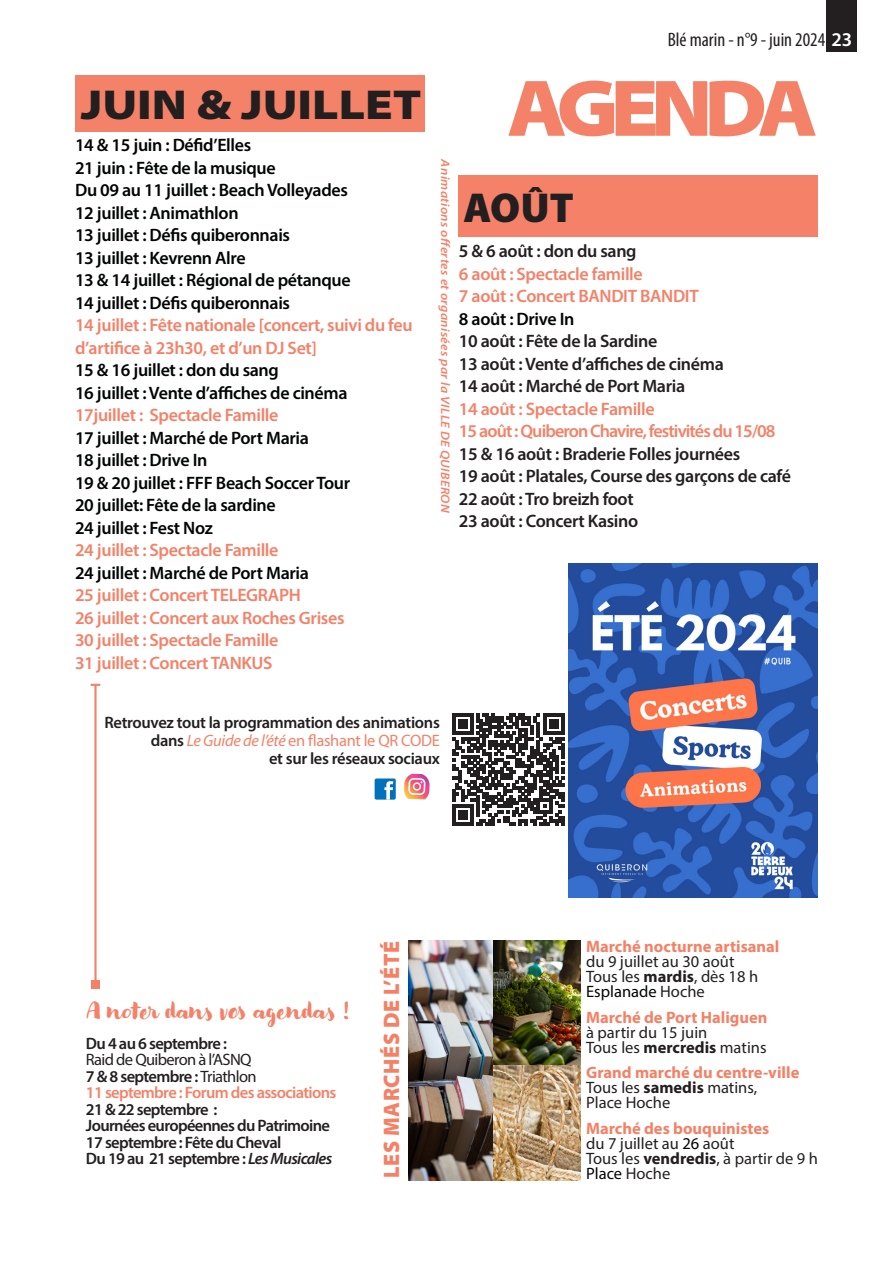
<style>
.page{position:relative;width:893px;height:1263px;background:#fff}
.page>*{position:absolute;margin:0;border:0;box-sizing:border-box;transform-origin:0 0}
.t1{font:900 semi-expanded 81px "Myriad Pro";letter-spacing:-.1em;color:#f48268}
.t2{font:900 semi-expanded 42px "Myriad Pro";color:#231f20;scale:1.1 1}
.t3{font:900 semi-condensed 42px "Myriad Pro";color:#231f20;scale:1.09 1}
.t4{font:900 semi-expanded 22.5px "Myriad Pro";letter-spacing:.03em;color:#f48166;scale:.89 1}
.t5{font:21px "Modern Love";color:#f48168}
.t6{font:condensed 19.5px "Myriad Pro";color:#231f20}
.t7{font:600 18px "Myriad Pro";letter-spacing:-.02em;color:#030505}
.t8{font:600 18px/22.5px "Myriad Pro";letter-spacing:-.02em;color:#f48168}
.t9{font:600 18px "Myriad Pro";letter-spacing:-.02em;color:#231f20}
.t10{font:600 18px "Myriad Pro";letter-spacing:-.05em;color:#f48168}
.t11{font:16.5px "Myriad Pro";color:#231f20}
.t12{font:600 16.5px "Myriad Pro";letter-spacing:-.04em;color:#231f20}
.t13{font:700 16.5px "Myriad Pro";color:#f48166}
.t14{font:600 16.5px "Myriad Pro";letter-spacing:-.02em;color:#231f20}
.t15{font:16.5px "Myriad Pro";letter-spacing:-.02em;color:#f48168}
.t16{font:600 16.5px "Myriad Pro";letter-spacing:-.04em;color:#f48168}
.t17{font:16.5px "Myriad Pro";color:#030505}
.t18{font:16.5px "Myriad Pro";letter-spacing:-.04em;color:#231f20}
.t19{font:italic 600 12.45px "Myriad Pro";letter-spacing:.02em;color:#f48168;scale:1.09 1}
.s1{font-weight:600;font-stretch:normal;color:#fff}
.s2{font-weight:600;color:#231f20}
.s3{font-style:italic}
.s4{font-weight:400}
.s5{font-weight:700}
.s6{color:#231f20}
.s7{color:#030505}
</style>
<div class="page">
<div style="left:827px;top:0;width:30px;height:52px;background:#231f20"></div>
<div style="left:75px;top:75px;width:350px;height:57px;background:#f48268"></div>
<div style="left:459px;top:175px;width:359px;height:62px;background:#f48168"></div>
<img style="left:409px;top:941px;width:171px;height:239px">
<div style="left:375px;top:778px;width:21px;height:22px;background:#0072bc;border-radius:2px"></div>
<svg style="left:384px;top:781px;width:9px;height:19px"></svg>
<svg style="left:404px;top:774px;width:26px;height:25px"></svg>
<svg style="left:452px;top:713px;width:112px;height:112px"></svg>
<hr style="left:94px;top:685px;width:3px;height:299px;background:#f48166">
<div style="left:91px;top:980px;width:9px;height:9px;background:#f48166"></div>
<svg style="left:91px;top:684px;width:9px;height:2px"></svg>
<img style="left:569px;top:563px;width:249px;height:335px">
<p class="t6" style="left:668px;top:28px;width:186px">Blé marin - n°9 - juin 2024 <span class="s1">23</span></p>
<p class="t2" style="left:81px;top:76px;width:311px">JUIN &amp; JUILLET</p>
<p class="t1" style="left:507px;top:54px;width:312px">AGENDA</p>
<p class="t7" style="left:75px;top:156px;width:202px">21 juin : Fête de la musique</p>
<p class="t7" style="left:75px;top:179px;width:274px">Du 09 au 11 juillet : Beach Volleyades</p>
<p class="t7" style="left:75px;top:201px;width:165px">12 juillet : Animathlon</p>
<p class="t7" style="left:75px;top:224px;width:217px">13 juillet : Défis quiberonnais</p>
<p class="t7" style="left:75px;top:246px;width:172px">13 juillet : Kevrenn Alre</p>
<p class="t7" style="left:75px;top:269px;width:277px">13 &amp; 14 juillet : Régional de pétanque</p>
<p class="t7" style="left:75px;top:291px;width:217px">14 juillet : Défis quiberonnais</p>
<p class="t8" style="left:75px;top:313px;width:339px">14 juillet : Fête nationale [concert, suivi du feu d’artifice à 23h30, et d’un DJ Set]</p>
<p class="t7" style="left:75px;top:359px;width:205px">15 &amp; 16 juillet : don du sang</p>
<p class="t7" style="left:75px;top:381px;width:274px">16 juillet : Vente d’affiches de cinéma</p>
<p class="t8" style="left:75px;top:403px;width:205px">17juillet : Spectacle Famille</p>
<p class="t7" style="left:75px;top:426px;width:235px">17 juillet : Marché de Port Maria</p>
<p class="t7" style="left:75px;top:449px;width:134px">18 juillet : Drive In</p>
<p class="t7" style="left:75px;top:471px;width:277px">19 &amp; 20 juillet : FFF Beach Soccer Tour</p>
<p class="t7" style="left:75px;top:494px;width:202px">20 juillet: Fête de la sardine</p>
<p class="t7" style="left:75px;top:516px;width:139px">24 juillet : Fest Noz</p>
<p class="t8" style="left:75px;top:538px;width:205px">24 juillet : Spectacle Famille</p>
<p class="t7" style="left:75px;top:561px;width:235px">24 juillet : Marché de Port Maria</p>
<p class="t8" style="left:75px;top:583px;width:227px">25 juillet : Concert TELEGRAPH</p>
<p class="t8" style="left:75px;top:606px;width:271px">26 juillet : Concert aux Roches Grises</p>
<p class="t8" style="left:75px;top:628px;width:205px">30 juillet : Spectacle Famille</p>
<p class="t8" style="left:75px;top:651px;width:199px">31 juillet : Concert TANKUS</p>
<p class="t7" style="left:75px;top:134px;width:178px">14 &amp; 15 juin : Défid’Elles</p>
<p class="t19" style="left:453px;top:159px;width:326px;rotate:90deg">Animations offertes et organisées par la VILLE DE QUIBERON</p>
<p class="t3" style="left:463px;top:180px;width:103px">AOÛT</p>
<p class="t9" style="left:459px;top:240px;width:179px">5 &amp; 6 août : don du sang</p>
<p class="t8" style="left:459px;top:262px;width:185px">6 août : Spectacle famille</p>
<p class="t8" style="left:459px;top:284px;width:241px">7 août : Concert BANDIT BANDIT</p>
<p class="t7" style="left:459px;top:307px;width:117px">8 août : Drive In</p>
<p class="t9" style="left:459px;top:330px;width:200px">10 août : Fête de la Sardine</p>
<p class="t9" style="left:459px;top:352px;width:266px">13 août : Vente d’affiches de cinéma</p>
<p class="t9" style="left:459px;top:375px;width:228px">14 août : Marché de Port Maria</p>
<p class="t8" style="left:459px;top:397px;width:197px">14 août : Spectacle Famille</p>
<p class="t10" style="left:459px;top:420px;width:318px">15 août : Quiberon Chavire, festivités du 15/08</p>
<p class="t9" style="left:459px;top:442px;width:283px">15 &amp; 16 août : Braderie Folles journées</p>
<p class="t9" style="left:459px;top:465px;width:334px">19 août : Platales, Course des garçons de café</p>
<p class="t9" style="left:459px;top:487px;width:176px">22 août : Tro breizh foot</p>
<p class="t9" style="left:459px;top:510px;width:181px">23 août : Concert Kasino</p>
<p class="t14" style="left:104px;top:712px;width:337px">Retrouvez tout la programmation des animations</p>
<p class="t15" style="left:151px;top:730px;width:290px"><span class="s2">dans</span> <span class="s3">Le Guide de l’été</span> en flashant le QR CODE</p>
<p class="t14" style="left:269px;top:748px;width:172px">et sur les réseaux sociaux</p>
<p class="t5" style="left:86px;top:999px;width:265px">A noter dans vos agendas !</p>
<p class="t12" style="left:86px;top:1033px;width:143px">Du 4 au 6 septembre :</p>
<p class="t18" style="left:86px;top:1049px;width:167px">Raid de Quiberon à l’ASNQ</p>
<p class="t12" style="left:86px;top:1066px;width:172px">7 &amp; 8 septembre : <span class="s4">Triathlon</span></p>
<p class="t16" style="left:86px;top:1082px;width:252px">11 septembre : Forum des associations</p>
<p class="t12" style="left:86px;top:1099px;width:133px">21 &amp; 22 septembre :</p>
<p class="t12" style="left:86px;top:1115px;width:246px">Journées européennes du Patrimoine</p>
<p class="t12" style="left:86px;top:1132px;width:197px">17 septembre : Fête du Cheval</p>
<p class="t12" style="left:86px;top:1148px;width:248px">Du 19 au 21 septembre : <span class="s3">Les Musicales</span></p>
<p class="t4" style="left:376px;top:1178px;width:268px;rotate:-90deg">LES MARCHÉS DE L’ÉTÉ</p>
<p class="t13" style="left:586px;top:936px;width:195px">Marché nocturne artisanal</p>
<p class="t11" style="left:586px;top:952px;width:150px">du 9 juillet au 30 août</p>
<p class="t11" style="left:586px;top:967px;width:174px">Tous les <span class="s5">mardis</span>, dès 18 h</p>
<p class="t17" style="left:586px;top:982px;width:120px">Esplanade <span class="s6">Hoche</span></p>
<p class="t13" style="left:586px;top:1006px;width:183px">Marché de Port Haliguen</p>
<p class="t11" style="left:586px;top:1022px;width:123px">à partir du 15 juin</p>
<p class="t11" style="left:586px;top:1037px;width:182px">Tous les <span class="s5">mercredis</span> matins</p>
<p class="t13" style="left:586px;top:1062px;width:215px">Grand marché du centre-ville</p>
<p class="t11" style="left:586px;top:1078px;width:173px">Tous les <span class="s5">samedis</span> matins,</p>
<p class="t11" style="left:586px;top:1093px;width:86px">Place Hoche</p>
<p class="t13" style="left:586px;top:1117px;width:185px">Marché des bouquinistes</p>
<p class="t11" style="left:586px;top:1133px;width:150px">du 7 juillet au <span class="s7">26</span> août</p>
<p class="t11" style="left:586px;top:1148px;width:233px">Tous les <span class="s5">vendredis</span>, à partir de 9 h</p>
<p class="t17" style="left:586px;top:1163px;width:86px">Place <span class="s6">Hoche</span></p>
</div>
